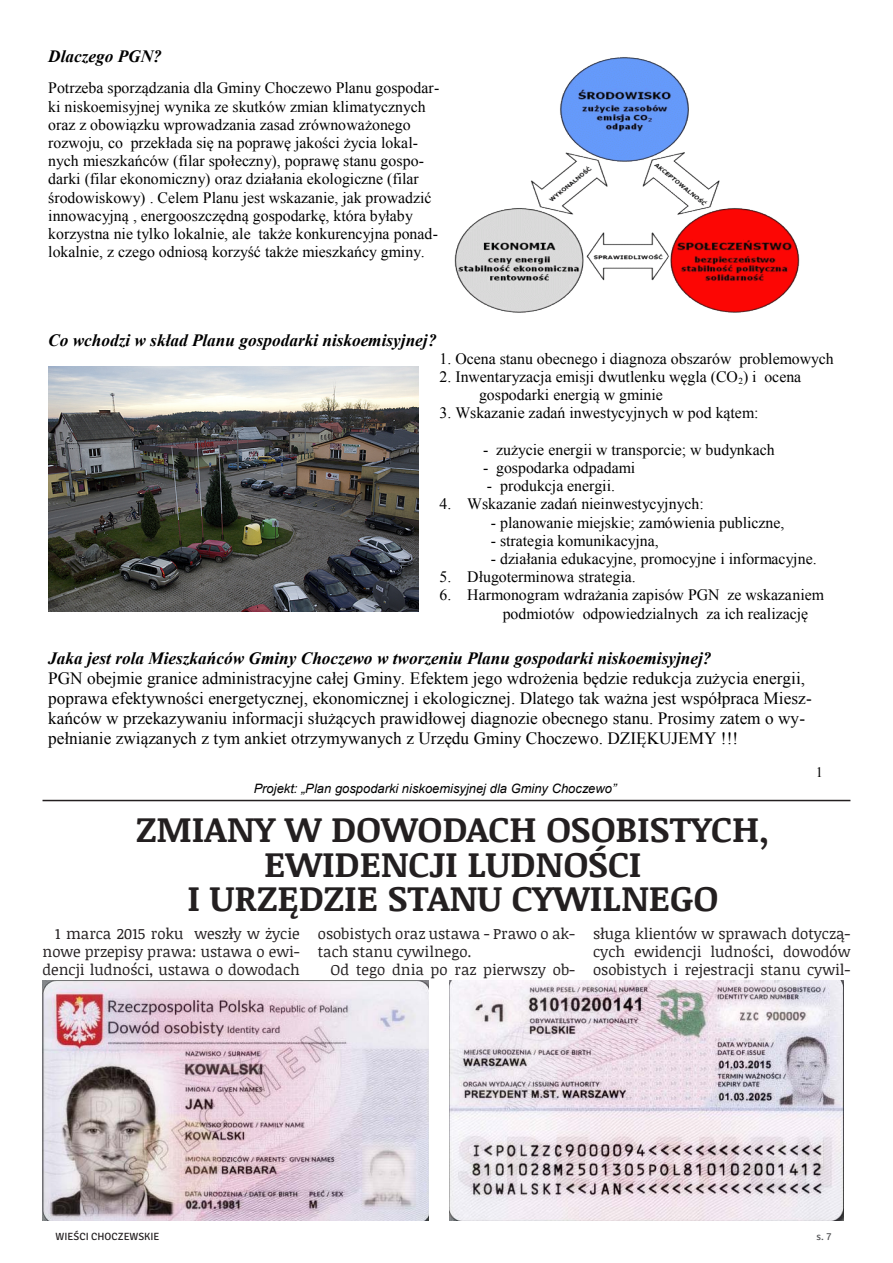
<style>
.page{position:relative;width:893px;height:1263px;background:#fff}
.page>*{position:absolute;margin:0;border:0;box-sizing:border-box;transform-origin:0 0}
.t1{font:700 36px/34.5px "Noticia Text";color:#231f20;text-align:center}
.t2{font:17.25px/19.8px "Times New Roman";color:#000}
.t3{font:italic 700 17.25px "Times New Roman";color:#000}
.t4{font:15.75px/18.1px "Times New Roman";color:#000}
.t5{font:15px/18px "Noticia Text";color:#231f20;text-align:justify}
.t6{font:italic 14.4px "Times New Roman";color:#000}
.t7{font:14.4px "Times New Roman";color:#000}
.t8{font:italic 12.9px "Arial";color:#000}
.t9{font:10.5px "Signika";color:#231f20}
.t10{font:10.5px "Signika";color:#57585a}
.s1{font-style:normal}
</style>
<div class="page">
<img style="left:48px;top:367px;width:370px;height:244px">
<img style="left:454px;top:57px;width:346px;height:256px">
<hr style="left:43px;top:800px;width:807px;height:1px;background:#231f20">
<img style="left:43px;top:980px;width:385px;height:240px">
<img style="left:450px;top:980px;width:393px;height:240px">
<p class="t3" style="left:48px;top:50px;width:115px">Dlaczego PGN?</p>
<p class="t4" style="left:48px;top:79px;width:393px">Potrzeba sporządzania dla Gminy Choczewo Planu gospodar&shy;ki niskoemisyjnej wynika ze skutków zmian klimatycznych oraz z obowiązku wprowadzania zasad zrównoważonego rozwoju, co przekłada się na poprawę jakości życia lokal&shy;nych mieszkańców (filar społeczny), poprawę stanu gospo&shy;darki (filar ekonomiczny) oraz działania ekologiczne (filar środowiskowy) . Celem Planu jest wskazanie, jak prowadzić innowacyjną , energooszczędną gospodarkę, która byłaby korzystna nie tylko lokalnie, ale także konkurencyjna ponad&shy;lokalnie, z czego odniosą korzyść także mieszkańcy gminy.</p>
<p class="t3" style="left:48px;top:335px;width:390px">Co wchodzi w skład Planu gospodarki niskoemisyjnej?</p>
<p class="t6" style="left:720px;top:354px;width:100px"><span class="s1">Ź</span>ródło – internet</p>
<p class="t4" style="left:440px;top:350px;width:396px">1. Ocena stanu obecnego i diagnoza obszarów problemowych</p>
<p class="t4" style="left:479px;top:368px;width:324px;text-indent:-39px">2. Inwentaryzacja emisji dwutlenku węgla (CO<sub>2</sub>) i ocena gospodarki energią w gminie</p>
<p class="t4" style="left:440px;top:404px;width:320px">3. Wskazanie zadań inwestycyjnych w pod kątem:</p>
<p class="t4" style="left:483px;top:440px;width:293px">- zużycie energii w transporcie; w budynkach</p>
<p class="t4" style="left:483px;top:459px;width:153px">- gospodarka odpadami</p>
<p class="t4" style="left:487px;top:477px;width:130px">- produkcja energii.</p>
<p class="t4" style="left:440px;top:495px;width:266px">4. Wskazanie zadań nieinwestycyjnych:</p>
<p class="t4" style="left:491px;top:513px;width:295px">- planowanie miejskie; zamówienia publiczne,</p>
<p class="t4" style="left:491px;top:532px;width:169px">- strategia komunikacyjna,</p>
<p class="t4" style="left:491px;top:550px;width:327px">- działania edukacyjne, promocyjne i informacyjne.</p>
<p class="t4" style="left:440px;top:568px;width:198px">5. Długoterminowa strategia.</p>
<p class="t4" style="left:503px;top:586px;width:323px;text-indent:-63px">6. Harmonogram wdrażania zapisów PGN ze wskazaniem podmiotów odpowiedzialnych za ich realizację</p>
<p class="t3" style="left:48px;top:653px;width:665px">Jaka jest rola Mieszkańców Gminy Choczewo w tworzeniu Planu gospodarki niskoemisyjnej?</p>
<p class="t2" style="left:48px;top:668px;width:765px">PGN obejmie granice administracyjne całej Gminy. Efektem jego wdrożenia będzie redukcja zużycia energii, poprawa efektywności energetycznej, ekonomicznej i ekologicznej. Dlatego tak ważna jest współpraca Miesz&shy;kańców w przekazywaniu informacji służących prawidłowej diagnozie obecnego stanu. Prosimy zatem o wy&shy;pełnianie związanych z tym ankiet otrzymywanych z Urzędu Gminy Choczewo. DZIĘKUJEMY !!!</p>
<p class="t8" style="left:254px;top:784px;width:364px">Projekt: „Plan gospodarki niskoemisyjnej dla Gminy Choczewo”</p>
<p class="t7" style="left:816px;top:765px;width:9px">1</p>
<h1 class="t1" style="left:136px;top:811px;width:635px">ZMIANY W DOWODACH OSOBISTYCH,<br>EWIDENCJI LUDNOŚCI<br>I URZĘDZIE STANU CYWILNEGO</h1>
<p class="t5" style="left:43px;top:924px;width:259px;text-indent:13px">1 marca 2015 roku weszły w życie nowe przepisy prawa: ustawa o ewi&shy;dencji ludności, ustawa o dowodach</p>
<p class="t5" style="left:318px;top:924px;width:259px">osobistych oraz ustawa - Prawo o ak&shy;tach stanu cywilnego.</p>
<p class="t5" style="left:593px;top:924px;width:259px">sługa klientów w sprawach dotyczą&shy;cych ewidencji ludności, dowodów osobistych i rejestracji stanu cywil-</p>
<p class="t5" style="left:331px;top:960px;width:246px">Od tego dnia po raz pierwszy ob-</p>
<p class="t9" style="left:56px;top:1230px;width:105px">WIEŚCI CHOCZEWSKIE</p>
<p class="t10" style="left:816px;top:1230px;width:17px">s. 7</p>
</div>
